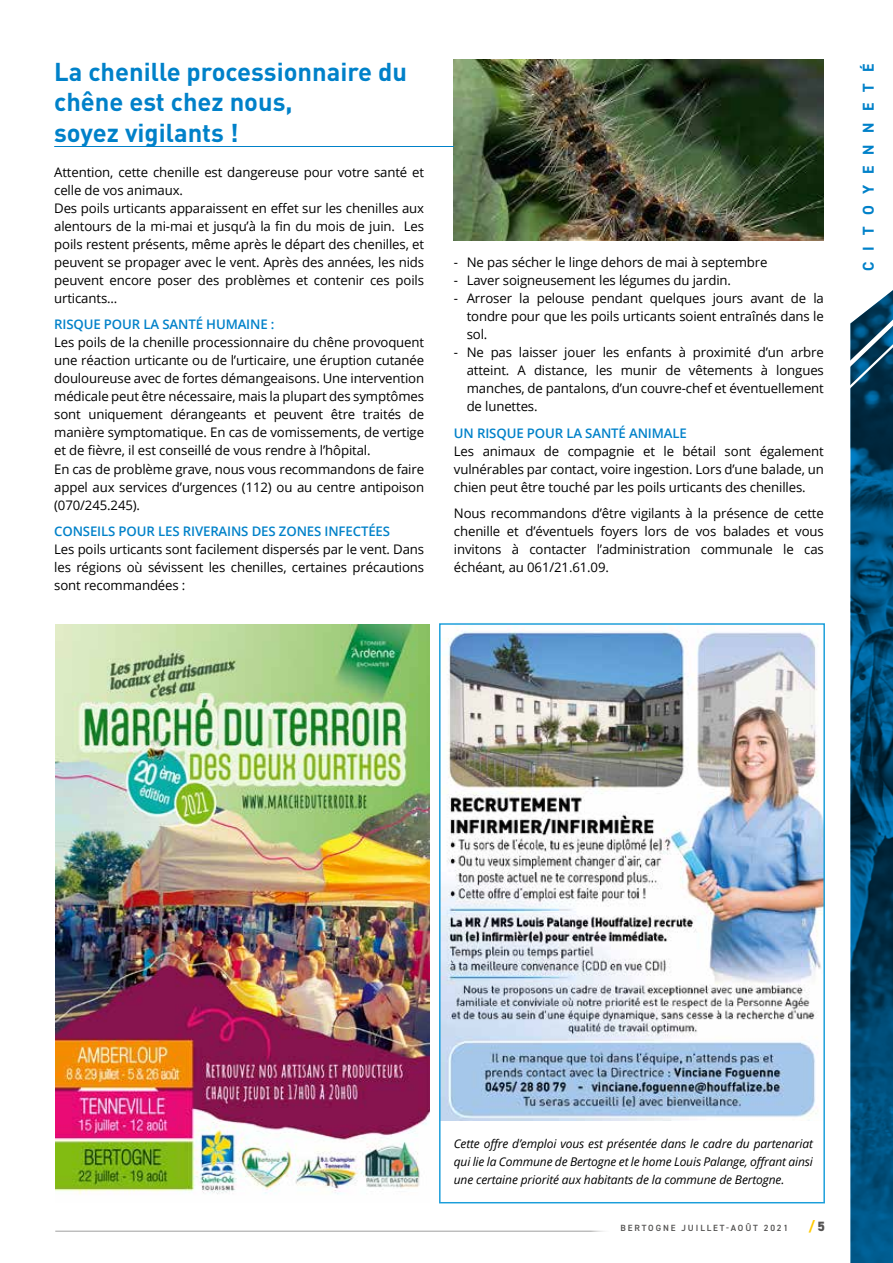
<style>
.page{position:relative;width:893px;height:1263px;background:#fff}
.page>*{position:absolute;margin:0;border:0;box-sizing:border-box;transform-origin:0 0}
.t1{font:700 25.5px/30.6px "DIN";color:#0081c9}
.t2{font:700 15.75px "DIN2014";letter-spacing:.715em;color:#0081c9}
.t3{font:800 13.5px "DIN2014";color:#ffca00}
.t4{font:13.2px/18px "Open Sans";letter-spacing:-.01em;color:#000;text-align:justify}
.t5{font:600 13.2px "Open Sans";letter-spacing:-.01em;color:#0081c9}
.t6{font:italic 12px/18px "Open Sans";letter-spacing:-.01em;color:#000;text-align:justify}
.t7{font:600 9px "DIN2014";letter-spacing:.21em;color:#545352}
.s1{color:#545352}
</style>
<div class="page">
<hr style="left:55px;top:1231px;width:557px;height:1px;background:#545352">
<img style="left:441px;top:631px;width:382px;height:489px">
<svg style="left:850px;top:290px;width:43px;height:973px"></svg>
<img style="left:454px;top:59px;width:370px;height:181px">
<hr style="left:54px;top:146px;width:400px;height:1px;background:#0081c9">
<img style="left:55px;top:624px;width:375px;height:570px">
<h1 class="t1" style="left:54px;top:55px;width:354px">La chenille processionnaire du chêne est chez nous,<br>soyez vigilants !</h1>
<p class="t4" style="left:54px;top:163px;width:371px;text-align:left">Attention, cette chenille est dangereuse pour votre santé et celle de vos animaux.<br>Des poils urticants apparaissent en effet sur les chenilles aux alentours de la mi-mai et jusqu’à la fin du mois de juin. Les poils restent présents, même après le départ des chenilles, et peuvent se propager avec le vent. Après des années, les nids peuvent encore poser des problèmes et contenir ces poils urticants...</p>
<p class="t5" style="left:54px;top:316px;width:222px">RISQUE POUR LA SANTÉ HUMAINE :</p>
<p class="t4" style="left:54px;top:333px;width:371px;text-align:left">Les poils de la chenille processionnaire du chêne provoquent une réaction urticante ou de l’urticaire, une éruption cutanée douloureuse avec de fortes démangeaisons. Une intervention médicale peut être nécessaire, mais la plupart des symptômes sont uniquement dérangeants et peuvent être traités de manière symptomatique. En cas de vomissements, de vertige et de fièvre, il est conseillé de vous rendre à l’hôpital.<br>En cas de problème grave, nous vous recommandons de faire appel aux services d’urgences (112) ou au centre antipoison (070/245.245).</p>
<p class="t5" style="left:54px;top:522px;width:337px">CONSEILS POUR LES RIVERAINS DES ZONES INFECTÉES</p>
<p class="t4" style="left:54px;top:540px;width:371px">Les poils urticants sont facilement dispersés par le vent. Dans les régions où sévissent les chenilles, certaines précautions sont recommandées :</p>
<p class="t4" style="left:454px;top:253px;width:315px">- Ne pas sécher le linge dehors de mai à septembre</p>
<p class="t4" style="left:454px;top:271px;width:279px">- Laver soigneusement les légumes du jardin.</p>
<p class="t4" style="left:467px;top:289px;width:359px;text-indent:-13px">- Arroser la pelouse pendant quelques jours avant de la tondre pour que les poils urticants soient entraînés dans le sol.</p>
<p class="t4" style="left:467px;top:343px;width:359px;text-indent:-13px">- Ne pas laisser jouer les enfants à proximité d’un arbre atteint. A distance, les munir de vêtements à longues manches, de pantalons, d’un couvre-chef et éventuellement de lunettes.</p>
<p class="t5" style="left:454px;top:424px;width:234px">UN RISQUE POUR LA SANTÉ ANIMALE</p>
<p class="t4" style="left:454px;top:441px;width:371px">Les animaux de compagnie et le bétail sont également vulnérables par contact, voire ingestion. Lors d’une balade, un chien peut être touché par les poils urticants des chenilles.</p>
<p class="t4" style="left:454px;top:504px;width:371px">Nous recommandons d’être vigilants à la présence de cette chenille et d’éventuels foyers lors de vos balades et vous invitons à contacter l’administration communale le cas échéant, au 061/21.61.09.</p>
<p class="t2" style="left:858px;top:271px;width:209px;rotate:-90deg">citoyenneté</p>
<p class="t6" style="left:454px;top:1134px;width:361px">Cette offre d’emploi vous est présentée dans le cadre du partenariat qui lie la Commune de Bertogne et le home Louis Palange, offrant ainsi une certaine priorité aux habitants de la commune de Bertogne.</p>
<p class="t7" style="left:620px;top:1222px;width:169px">BERTOGNE JUILLET-AOÛT 2021</p>
<p class="t3" style="left:808px;top:1217px;width:18px">/<span class="s1">5</span></p>
</div>
